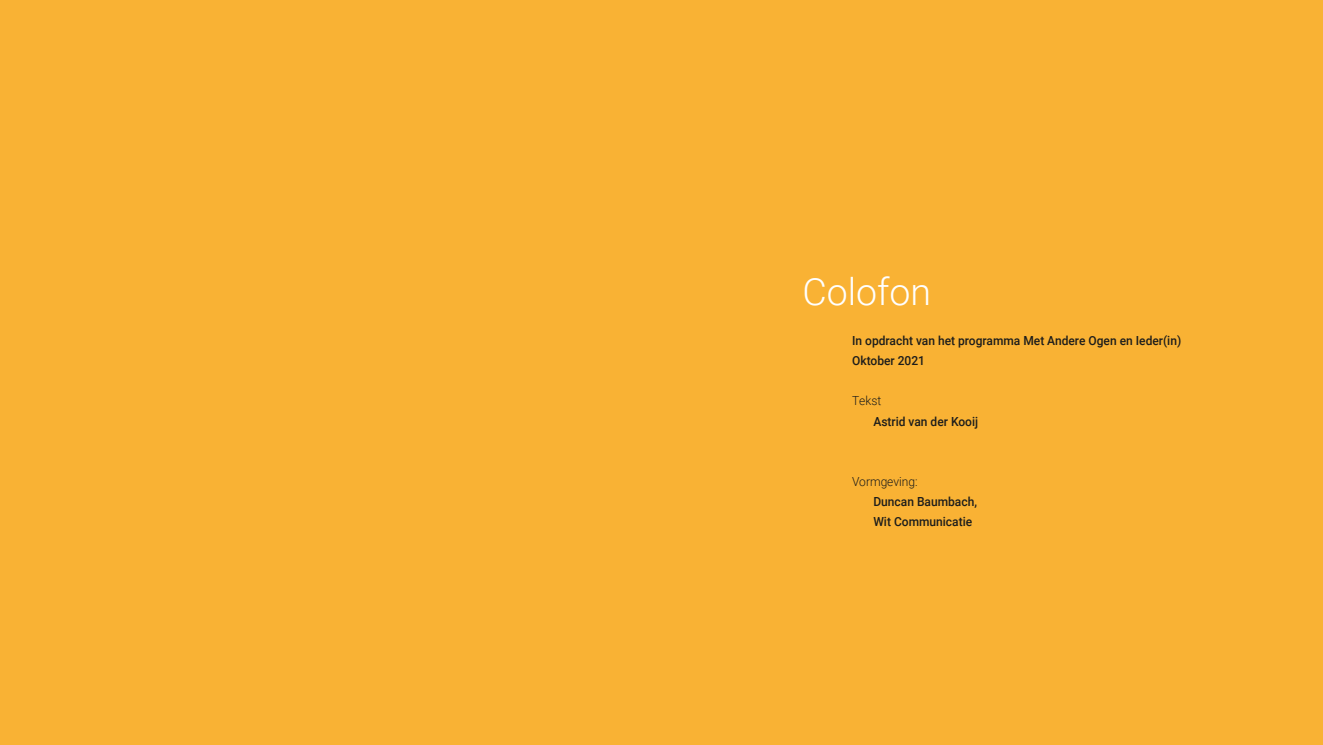
<style>
.page{position:relative;width:1323px;height:745px;background:#fff}
.page>*{position:absolute;margin:0;border:0;box-sizing:border-box;transform-origin:0 0}
.t1{font:300 37.5px "Roboto";color:#fff}
.t2{font:500 12.5px/20px "Roboto";color:#1d1d1b;scale:.96 1}
.t3{font:300 12.5px "Roboto";color:#1d1d1b;scale:.96 1}
</style>
<div class="page">
<div style="left:0;top:0;width:1323px;height:744px;background:#f9b234"></div>
<h1 class="t1" style="left:802px;top:265px;width:130px">Colofon</h1>
<p class="t2" style="left:852px;top:330px;width:344px">In opdracht van het programma Met Andere Ogen en Ieder(in)<br>Oktober 2021</p>
<p class="t3" style="left:852px;top:392px;width:32px">Tekst</p>
<p class="t2" style="left:873px;top:410px;width:111px">Astrid van der Kooij</p>
<p class="t3" style="left:852px;top:472px;width:70px">Vormgeving:</p>
<p class="t2" style="left:873px;top:490px;width:109px">Duncan Baumbach,<br>Wit Communicatie</p>
</div>
